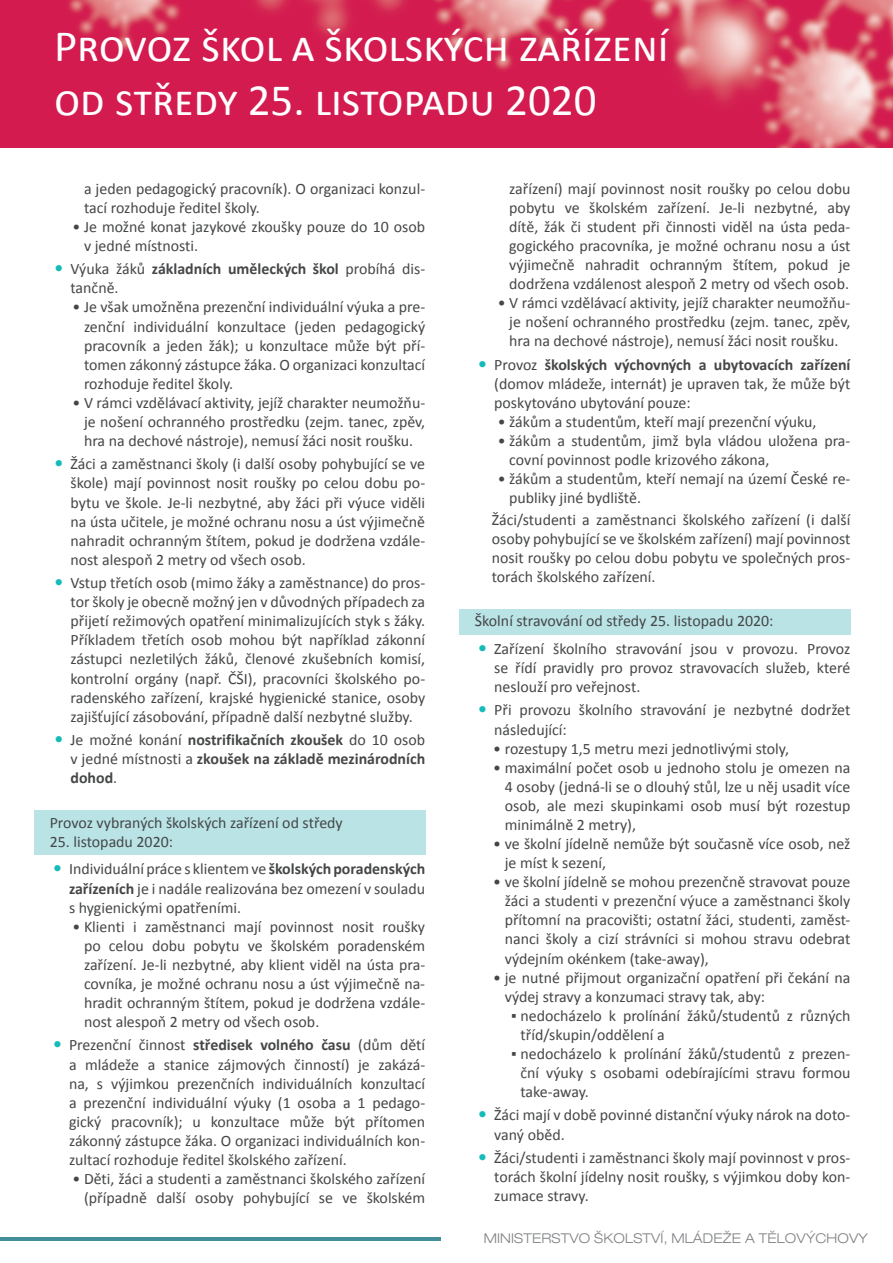
<style>
.page{position:relative;width:893px;height:1263px;background:#fff}
.page>*{position:absolute;margin:0;border:0;box-sizing:border-box;transform-origin:0 0}
.t1{font:45px/54px "Calibri";color:#fff}
.t2{font:15.9px/19px "Calibri";color:#454647}
.t3{font:700 15.9px/19px "Calibri";color:#454647;text-align:justify}
.t4{font:300 expanded 13.5px "Helvetica Neue LT Pro";letter-spacing:.01em;color:#808285}
.s1{font-weight:700}
.s2{font-weight:400}
</style>
<div class="page">
<div style="left:34px;top:810px;width:391px;height:45px;background:#b9e3e5"></div>
<div style="left:459px;top:609px;width:391px;height:25px;background:#b9e3e5"></div>
<hr style="left:0;top:1237px;width:441px;height:3px;background:#428f99">
<img style="left:0;top:0;width:893px;height:148px">
<h1 class="t1" style="left:54px;top:20px;width:616px">Provoz škol a školských zařízení od středy 25. listopadu 2020</h1>
<p class="t2" style="left:84px;top:179px;width:343px">a jeden pedagogický pracovník). O organizaci konzul&shy;tací rozhoduje ředitel školy.</p>
<p class="t2" style="left:84px;top:217px;width:343px;text-indent:-12px">• Je možné konat jazykové zkoušky pouze do 10 osob v jedné místnosti.</p>
<p class="t2" style="left:71px;top:260px;width:356px">Výuka žáků <span class="s1">základních uměleckých škol</span> probíhá dis&shy;tančně.</p>
<p class="t2" style="left:84px;top:298px;width:343px;text-align:justify;text-indent:-12px">• Je však umožněna prezenční individuální výuka a pre&shy;zenční individuální konzultace (jeden pedagogický pracovník a jeden žák); u konzultace může být pří&shy;tomen zákonný zástupce žáka. O organizaci konzultací rozhoduje ředitel školy.</p>
<p class="t2" style="left:84px;top:393px;width:343px;text-align:justify;text-indent:-12px">• V rámci vzdělávací aktivity, jejíž charakter neumožňu&shy;je nošení ochranného prostředku (zejm. tanec, zpěv, hra na dechové nástroje), nemusí žáci nosit roušku.</p>
<p class="t2" style="left:71px;top:455px;width:356px;text-align:justify">Žáci a zaměstnanci školy (i další osoby pohybující se ve škole) mají povinnost nosit roušky po celou dobu po&shy;bytu ve škole. Je-li nezbytné, aby žáci při výuce viděli na ústa učitele, je možné ochranu nosu a úst výjimečně nahradit ochranným štítem, pokud je dodržena vzdále&shy;nost alespoň 2 metry od všech osob.</p>
<p class="t2" style="left:71px;top:573px;width:356px;text-align:justify">Vstup třetích osob (mimo žáky a zaměstnance) do pros&shy;tor školy je obecně možný jen v důvodných případech za přijetí režimových opatření minimalizujících styk s žáky.<br>Příkladem třetích osob mohou být například zákonní zástupci nezletilých žáků, členové zkušebních komisí, kontrolní orgány (např. ČŠI), pracovníci školského po&shy;radenského zařízení, krajské hygienické stanice, osoby zajišťující zásobování, případně další nezbytné služby.</p>
<p class="t3" style="left:71px;top:730px;width:356px"><span class="s2">Je možné konání</span> nostrifikačních zkoušek <span class="s2">do 10 osob v jedné místnosti a</span> zkoušek na základě mezinárodních dohod<span class="s2">.</span></p>
<p class="t2" style="left:50px;top:813px;width:295px">Provoz vybraných školských zařízení od středy</p>
<p class="t2" style="left:69px;top:828px;width:358px;line-height:27.6px;text-indent:-19px">25. listopadu 2020:<br>Individuální práce s klientem ve <span class="s1">školských poradenských</span></p>
<p class="t2" style="left:69px;top:879px;width:358px"><span class="s1">zařízeních</span> je i nadále realizována bez omezení v souladu s hygienickými opatřeními.</p>
<p class="t2" style="left:84px;top:917px;width:343px;text-align:justify;text-indent:-12px">• Klienti i zaměstnanci mají povinnost nosit roušky po celou dobu pobytu ve školském poradenském zařízení. Je-li nezbytné, aby klient viděl na ústa pra&shy;covníka, je možné ochranu nosu a úst výjimečně na&shy;hradit ochranným štítem, pokud je dodržena vzdále&shy;nost alespoň 2 metry od všech osob.</p>
<p class="t2" style="left:69px;top:1036px;width:358px;text-align:justify">Prezenční činnost <span class="s1">středisek volného času</span> (dům dětí a mládeže a stanice zájmových činností) je zakázá&shy;na, s výjimkou prezenčních individuálních konzultací a prezenční individuální výuky (1 osoba a 1 pedago&shy;gický pracovník); u konzultace může být přítomen zákonný zástupce žáka. O organizaci individuálních kon&shy;zultací rozhoduje ředitel školského zařízení.</p>
<p class="t2" style="left:73px;top:1169px;width:354px;text-align:right">• Děti, žáci a studenti a zaměstnanci školského zařízení (případně další osoby pohybující se ve školském</p>
<p class="t2" style="left:509px;top:179px;width:343px;text-align:justify">zařízení) mají povinnost nosit roušky po celou dobu pobytu ve školském zařízení. Je-li nezbytné, aby dítě, žák či student při činnosti viděl na ústa peda&shy;gogického pracovníka, je možné ochranu nosu a úst výjimečně nahradit ochranným štítem, pokud je dodržena vzdálenost alespoň 2 metry od všech osob.</p>
<p class="t2" style="left:509px;top:293px;width:343px;text-align:justify;text-indent:-12px">• V rámci vzdělávací aktivity, jejíž charakter neumožňu&shy;je nošení ochranného prostředku (zejm. tanec, zpěv, hra na dechové nástroje), nemusí žáci nosit roušku.</p>
<p class="t2" style="left:494px;top:355px;width:358px;text-align:justify">Provoz <span class="s1">školských výchovných a ubytovacích zařízení </span>(domov mládeže, internát) je upraven tak, že může být poskytováno ubytování pouze:</p>
<p class="t2" style="left:498px;top:412px;width:320px">• žákům a studentům, kteří mají prezenční výuku,</p>
<p class="t2" style="left:509px;top:431px;width:343px;text-indent:-12px">• žákům a studentům, jimž byla vládou uložena pra&shy;covní povinnost podle krizového zákona,</p>
<p class="t2" style="left:509px;top:469px;width:343px;text-indent:-12px">• žákům a studentům, kteří nemají na území České re&shy;publiky jiné bydliště.</p>
<p class="t2" style="left:492px;top:510px;width:360px;text-align:justify">Žáci/studenti a zaměstnanci školského zařízení (i další osoby pohybující se ve školském zařízení) mají povinnost nosit roušky po celou dobu pobytu ve společných pros&shy;torách školského zařízení.</p>
<p class="t2" style="left:494px;top:607px;width:358px;line-height:27.6px;text-indent:-19px">Školní stravování od středy 25. listopadu 2020:<br>Zařízení školního stravování jsou v provozu. Provoz</p>
<p class="t2" style="left:494px;top:658px;width:358px">se řídí pravidly pro provoz stravovacích služeb, které neslouží pro veřejnost.</p>
<p class="t2" style="left:494px;top:701px;width:358px">Při provozu školního stravování je nezbytné dodržet následující:</p>
<p class="t2" style="left:493px;top:739px;width:297px">• rozestupy 1,5 metru mezi jednotlivými stoly,</p>
<p class="t2" style="left:505px;top:758px;width:347px;text-align:justify;text-indent:-12px">• maximální počet osob u jednoho stolu je omezen na 4 osoby (jedná-li se o dlouhý stůl, lze u něj usadit více osob, ale mezi skupinkami osob musí být rozestup minimálně 2 metry),</p>
<p class="t2" style="left:505px;top:834px;width:347px;text-indent:-12px">• ve školní jídelně nemůže být současně více osob, než je míst k sezení,</p>
<p class="t2" style="left:505px;top:872px;width:347px;text-align:justify;text-indent:-12px">• ve školní jídelně se mohou prezenčně stravovat pouze žáci a studenti v prezenční výuce a zaměstnanci školy přítomní na pracovišti; ostatní žáci, studenti, zaměst&shy;nanci školy a cizí strávníci si mohou stravu odebrat výdejním okénkem (take-away),</p>
<p class="t2" style="left:505px;top:968px;width:347px;text-indent:-12px">• je nutné přijmout organizační opatření při čekání na výdej stravy a konzumaci stravy tak, aby:</p>
<p class="t2" style="left:520px;top:1006px;width:331px;text-indent:-9px">▪ nedocházelo k prolínání žáků/studentů z různých tříd/skupin/oddělení a</p>
<p class="t2" style="left:520px;top:1044px;width:331px;text-align:justify;text-indent:-9px">▪ nedocházelo k prolínání žáků/studentů z prezen&shy;ční výuky s osobami odebírajícími stravu formou take-away.</p>
<p class="t2" style="left:494px;top:1106px;width:358px">Žáci mají v době povinné distanční výuky nárok na doto&shy;vaný oběd.</p>
<p class="t2" style="left:494px;top:1148px;width:358px;text-align:justify">Žáci/studenti i zaměstnanci školy mají povinnost v pros&shy;torách školní jídelny nosit roušky, s výjimkou doby kon&shy;zumace stravy.</p>
<p class="t4" style="left:484px;top:1230px;width:385px">MINISTERSTVO ŠKOLSTVÍ, MLÁDEŽE A TĚLOVÝCHOVY</p>
</div>
